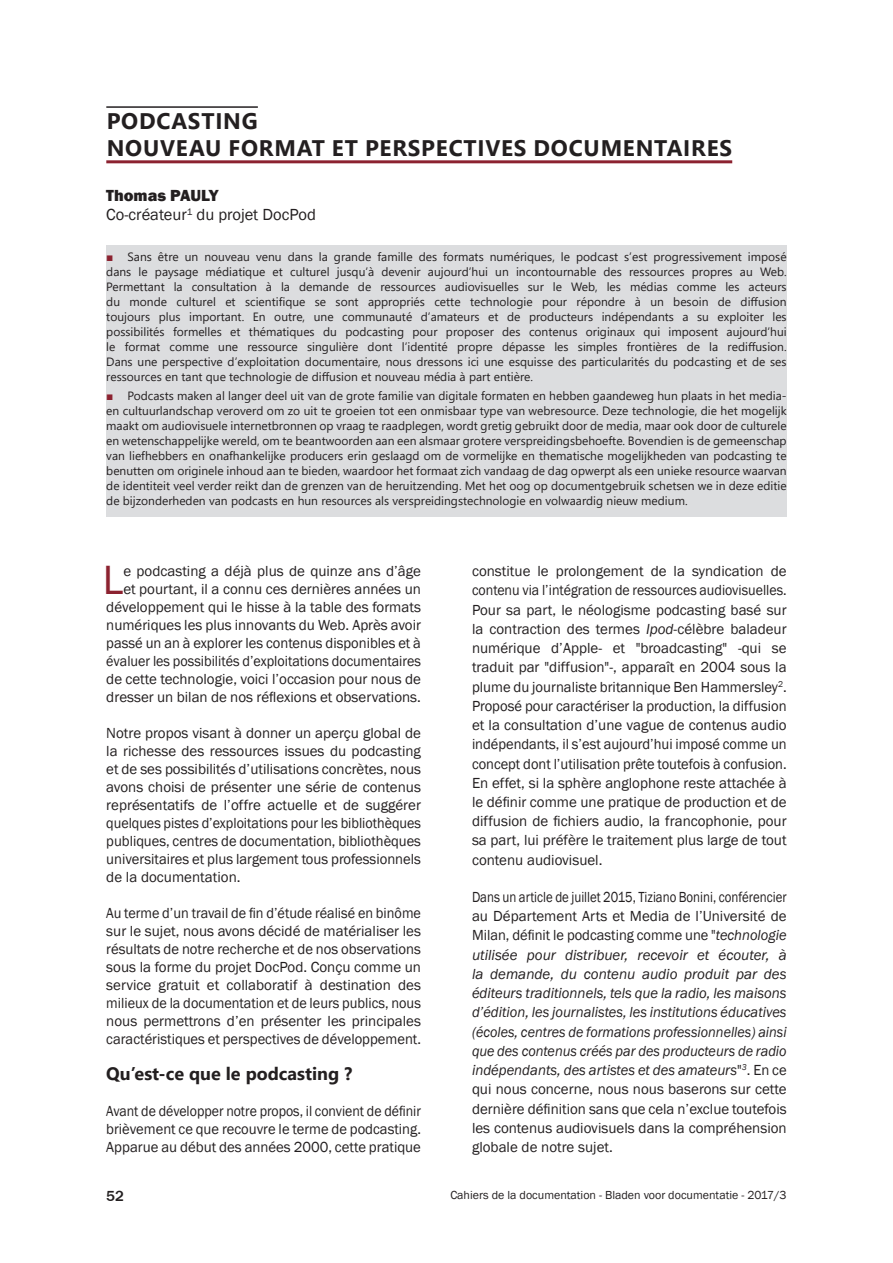
<style>
.page{position:relative;width:893px;height:1263px;background:#fff}
.page>*{position:absolute;margin:0;border:0;box-sizing:border-box;transform-origin:0 0}
.Texte-Article{font:42px "Franklin Gothic";color:#8c2230}
.Titre_Article{font:700 22.5px/27px "Segoe UI";letter-spacing:.035em;color:#231f20}
.Texte-Article-2{font:700 18px "Segoe UI";color:#231f20}
.Auteur{font:16.5px "Franklin Gothic";color:#231f20}
.Auteur-2{font:800 16.5px "Franklin Gothic";color:#231f20}
.Texte-Article-3{font:15px/18px "Franklin Gothic";color:#231f20;text-align:justify}
.Texte-Article-4{font:italic 15px/19.2px "Franklin Gothic";color:#231f20;text-align:justify}
.Texte-Article-5{font:15px/18px "Franklin Gothic";color:#231f20;text-align:justify;scale:.95 1}
.Texte-Article-6{font:15px/18px "Franklin Gothic";color:#231f20;text-align:justify;scale:.92 1}
.t1{font:500 15px "Franklin Gothic";color:#231f20}
.t2{font:12px/15px "Segoe UI";color:#231f20;text-align:justify}
.t3{font:12px "Franklin Gothic";color:#231f20}
.s1{font-family:"Arial";color:#8c2230}
.s2{font-style:italic}
.s3{font-style:normal}
</style>
<div class="page">
<hr style="left:106px;top:106px;width:152px;height:2px;background:#231f20">
<hr style="left:106px;top:160px;width:626px;height:3px;background:#8c2230">
<div style="left:106px;top:246px;width:681px;height:146px;background:#dcdddf"></div>
<div style="left:106px;top:385px;width:681px;height:131px;background:#dcdddf"></div>
<p class="Titre_Article" style="left:107px;top:106px;width:627px">PODCASTING<br>NOUVEAU FORMAT ET PERSPECTIVES DOCUMENTAIRES</p>
<p class="Auteur-2" style="left:106px;top:184px;width:114px">Thomas PAULY</p>
<p class="Auteur" style="left:106px;top:205px;width:211px">Co-créateur<sup>1</sup> du projet DocPod</p>
<p class="t2" style="left:106px;top:248px;width:682px"><span class="s1">■</span> Sans être un nouveau venu dans la grande famille des formats numériques, le podcast s’est progressivement imposé dans le paysage médiatique et culturel jusqu’à devenir aujourd’hui un incontournable des ressources propres au Web.<br>Permettant la consultation à la demande de ressources audiovisuelles sur le Web, les médias comme les acteurs du monde culturel et scientifique se sont appropriés cette technologie pour répondre à un besoin de diffusion toujours plus important. En outre, une communauté d’amateurs et de producteurs indépendants a su exploiter les possibilités formelles et thématiques du podcasting pour proposer des contenus originaux qui imposent aujourd’hui le format comme une ressource singulière dont l’identité propre dépasse les simples frontières de la rediffusion.<br>Dans une perspective d’exploitation documentaire, nous dressons ici une esquisse des particularités du podcasting et de ses ressources en tant que technologie de diffusion et nouveau média à part entière.</p>
<p class="t2" style="left:106px;top:387px;width:682px"><span class="s1">■</span> Podcasts maken al langer deel uit van de grote familie van digitale formaten en hebben gaandeweg hun plaats in het media&shy;en cultuurlandschap veroverd om zo uit te groeien tot een onmisbaar type van webresource. Deze technologie, die het mogelijk maakt om audiovisuele internetbronnen op vraag te raadplegen, wordt gretig gebruikt door de media, maar ook door de culturele en wetenschappelijke wereld, om te beantwoorden aan een alsmaar grotere verspreidingsbehoefte. Bovendien is de gemeenschap van liefhebbers en onafhankelijke producers erin geslaagd om de vormelijke en thematische mogelijkheden van podcasting te benutten om originele inhoud aan te bieden, waardoor het formaat zich vandaag de dag opwerpt als een unieke resource waarvan de identiteit veel verder reikt dan de grenzen van de heruitzending. Met het oog op documentgebruik schetsen we in deze editie de bijzonderheden van podcasts en hun resources als verspreidingstechnologie en volwaardig nieuw medium.</p>
<p class="Texte-Article-3" style="left:106px;top:562px;width:316px;text-align:right">e podcasting a déjà plus de quinze ans d’âge<br>et pourtant, il a connu ces dernières années un développement qui le hisse à la table des formats numériques les plus innovants du Web. Après avoir passé un an à explorer les contenus disponibles et à évaluer les possibilités d’exploitations documentaires de cette technologie, voici l’occasion pour nous de dresser un bilan de nos réflexions et observations.</p>
<p class="Texte-Article-3" style="left:106px;top:724px;width:316px">Notre propos visant à donner un aperçu global de la richesse des ressources issues du podcasting et de ses possibilités d’utilisations concrètes, nous avons choisi de présenter une série de contenus représentatifs de l’offre actuelle et de suggérer quelques pistes d’exploitations pour les bibliothèques publiques, centres de documentation, bibliothèques universitaires et plus largement tous professionnels de la documentation.</p>
<p class="Texte-Article-5" style="left:106px;top:904px;width:333px">Au terme d’un travail de fin d’étude réalisé en binôme sur le sujet, nous avons décidé de matérialiser les résultats de notre recherche et de nos observations sous la forme du projet DocPod. Conçu comme un service gratuit et collaboratif à destination des milieux de la documentation et de leurs publics, nous nous permettrons d’en présenter les principales caractéristiques et perspectives de développement.</p>
<p class="Texte-Article-2" style="left:106px;top:1057px;width:247px">Qu’est-ce que le podcasting ?</p>
<p class="Texte-Article-6" style="left:106px;top:1102px;width:344px">Avant de développer notre propos, il convient de définir brièvement ce que recouvre le terme de podcasting.<br>Apparue au début des années 2000, cette pratique</p>
<p class="Texte-Article" style="left:103px;top:554px;width:22px">L</p>
<p class="Texte-Article-3" style="left:472px;top:562px;width:316px;line-height:19.2px">constitue le prolongement de la syndication de contenu via l’intégration de ressources audiovisuelles.<br>Pour sa part, le néologisme podcasting basé sur la contraction des termes <span class="s2">Ipod</span>-célèbre baladeur numérique d’Apple- et "broadcasting" -qui se traduit par "diffusion"-, apparaît en 2004 sous la plume du journaliste britannique Ben Hammersley<sup>2</sup>.<br>Proposé pour caractériser la production, la diffusion et la consultation d’une vague de contenus audio indépendants, il s’est aujourd’hui imposé comme un concept dont l’utilisation prête toutefois à confusion.<br>En effet, si la sphère anglophone reste attachée à le définir comme une pratique de production et de diffusion de fichiers audio, la francophonie, pour sa part, lui préfère le traitement plus large de tout contenu audiovisuel.</p>
<p class="Texte-Article-4" style="left:472px;top:888px;width:316px"><span class="s3">Dans un article de juillet 2015, Tiziano Bonini, conférencier au Département Arts et Media de l’Université de Milan, définit le podcasting comme une "</span>technologie utilisée pour distribuer, recevoir et écouter, à la demande, du contenu audio produit par des éditeurs traditionnels, tels que la radio, les maisons d’édition, les journalistes, les institutions éducatives (écoles, centres de formations professionnelles) ainsi que des contenus créés par des producteurs de radio indépendants, des artistes et des amateurs<span class="s3">"</span><sup>3</sup><span class="s3">. En ce qui nous concerne, nous nous baserons sur cette dernière définition sans que cela n’exclue toutefois les contenus audiovisuels dans la compréhension globale de notre sujet.</span></p>
<p class="t1" style="left:106px;top:1187px;width:19px">52</p>
<p class="t3" style="left:450px;top:1188px;width:338px">Cahiers de la documentation - Bladen voor documentatie - 2017/3</p>
</div>
